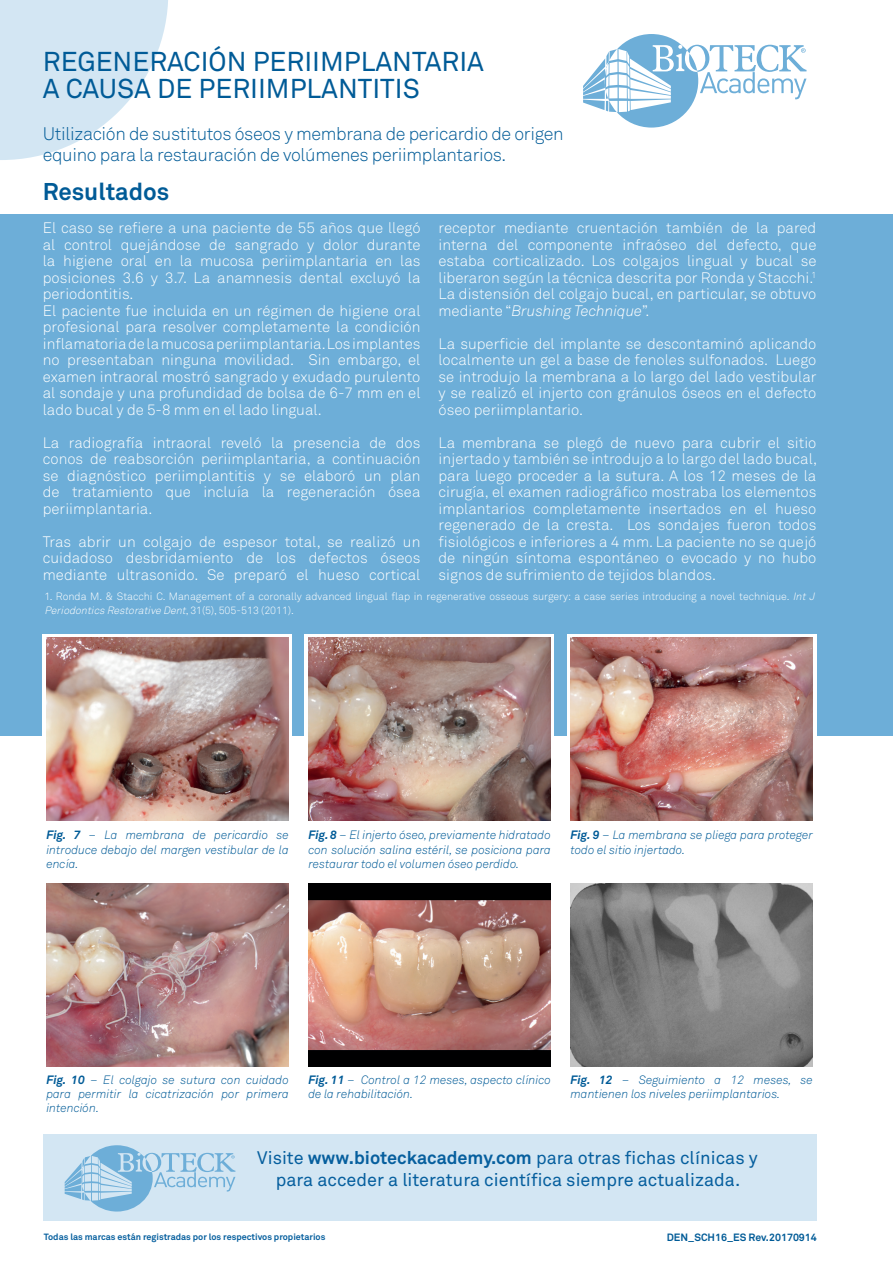
<style>
.page{position:relative;width:893px;height:1263px;background:#fff}
.page>*{position:absolute;margin:0;border:0;box-sizing:border-box;transform-origin:0 0}
.t1{font:27px "Akkurat Pro";color:#005b97}
.t2{font:700 24px "Akkurat Pro";color:#005b97}
.t3{font:18px/21px "Akkurat Light Pro";letter-spacing:-.02em;color:#005b97}
.t4{font:18px/21.6px "Akkurat Pro";color:#065f9e;text-align:center}
.t5{font:15px/16.5px "Akkurat Light Pro";color:#fff;text-align:justify}
.t6{font:italic 12px/14.2px "Akkurat Light Pro";color:#005b97;text-align:justify}
.t7{font:10.5px/13.5px "Akkurat Light Pro";color:#fff}
.t8{font:700 10.5px "Akkurat Pro";color:#005b97}
.t9{font:700 9px "Akkurat Pro";color:#065f9e}
.s1{font-style:italic}
.s2{font-family:"Akkurat Pro";font-weight:700}
.s3{font-weight:700}
</style>
<div class="page">
<svg style="left:0;top:0;width:168px;height:160px"></svg>
<svg style="left:583px;top:34px;width:223px;height:94px"></svg>
<div style="left:0;top:214px;width:893px;height:522px;background:#6daed8"></div>
<img style="left:46px;top:883px;width:243px;height:183px">
<img style="left:308px;top:883px;width:243px;height:183px">
<img style="left:570px;top:883px;width:243px;height:183px">
<div style="left:43px;top:634px;width:249px;height:190px;background:linear-gradient(to right,#fff,#fff)"></div>
<img style="left:46px;top:638px;width:242px;height:183px">
<div style="left:305px;top:634px;width:249px;height:190px;background:#fff"></div>
<img style="left:308px;top:638px;width:243px;height:183px">
<div style="left:567px;top:634px;width:249px;height:190px;background:#fff"></div>
<img style="left:570px;top:638px;width:243px;height:183px">
<div style="left:43px;top:1134px;width:774px;height:86px;background:#d3e6f3"></div>
<svg style="left:65px;top:1145px;width:170px;height:66px"></svg>
<p class="t1" style="left:43px;top:46px;width:443px">REGENERACIÓN PERIIMPLANTARIA</p>
<p class="t1" style="left:43px;top:73px;width:378px">A CAUSA DE PERIIMPLANTITIS</p>
<p class="t3" style="left:43px;top:124px;width:522px">Utilización de sustitutos óseos y membrana de pericardio de origen equino para la restauración de volúmenes periimplantarios.</p>
<p class="t2" style="left:43px;top:176px;width:128px">Resultados</p>
<p class="t5" style="left:43px;top:220px;width:379px">El caso se refiere a una paciente de 55 años que llegó al control quejándose de sangrado y dolor durante la higiene oral en la mucosa periimplantaria en las posiciones 3.6 y 3.7. La anamnesis dental excluyó la periodontitis.</p>
<p class="t5" style="left:43px;top:302px;width:379px">El paciente fue incluida en un régimen de higiene oral profesional para resolver completamente la condición inflamatoria de la mucosa periimplantaria. Los implantes no presentaban ninguna movilidad. Sin embargo, el examen intraoral mostró sangrado y exudado purulento al sondaje y una profundidad de bolsa de 6-7 mm en el lado bucal y de 5-8 mm en el lado lingual.</p>
<p class="t5" style="left:43px;top:434px;width:379px">La radiografía intraoral reveló la presencia de dos conos de reabsorción periimplantaria, a continuación se diagnóstico periimplantitis y se elaboró un plan de tratamiento que incluía la regeneración ósea periimplantaria.</p>
<p class="t5" style="left:43px;top:533px;width:379px">Tras abrir un colgajo de espesor total, se realizó un cuidadoso desbridamiento de los defectos óseos mediante ultrasonido. Se preparó el hueso cortical</p>
<p class="t5" style="left:438px;top:220px;width:379px">receptor mediante cruentación también de la pared interna del componente infraóseo del defecto, que estaba corticalizado. Los colgajos lingual y bucal se liberaron según la técnica descrita por Ronda y Stacchi.<sup>1<br></sup>La distensión del colgajo bucal, en particular, se obtuvo mediante “<span class="s1">Brushing Technique</span>”.</p>
<p class="t5" style="left:438px;top:335px;width:379px">La superficie del implante se descontaminó aplicando localmente un gel a base de fenoles sulfonados. Luego se introdujo la membrana a lo largo del lado vestibular y se realizó el injerto con gránulos óseos en el defecto óseo periimplantario.</p>
<p class="t5" style="left:438px;top:434px;width:380px">La membrana se plegó de nuevo para cubrir el sitio injertado y también se introdujo a lo largo del lado bucal, para luego proceder a la sutura. A los 12 meses de la cirugía, el examen radiográfico mostraba los elementos implantarios completamente insertados en el hueso regenerado de la cresta. Los sondajes fueron todos fisiológicos e inferiores a 4 mm. La paciente no se quejó de ningún síntoma espontáneo o evocado y no hubo signos de sufrimiento de tejidos blandos.</p>
<p class="t7" style="left:45px;top:590px;width:774px">1. Ronda M. &amp; Stacchi C. Management of a coronally advanced lingual flap in regenerative osseous surgery: a case series introducing a novel technique. <span class="s1">Int J<br>Periodontics Restorative Dent</span>, 3 1 ( 5 ) , 5 0 5 - 5 1 3 ( 2 0 1 1 ) .</p>
<p class="t6" style="left:46px;top:828px;width:244px"><span class="s2">Fig. 7</span> – La membrana de pericardio se introduce debajo del margen vestibular de la encía.</p>
<p class="t6" style="left:308px;top:828px;width:244px"><span class="s2">Fig. 8</span> – El injerto óseo, previamente hidratado con solución salina estéril, se posiciona para restaurar todo el volumen óseo perdido.</p>
<p class="t6" style="left:570px;top:828px;width:244px"><span class="s2">Fig. 9</span> – La membrana se pliega para proteger todo el sitio injertado.</p>
<p class="t6" style="left:46px;top:1072px;width:244px"><span class="s2">Fig. 10</span> – El colgajo se sutura con cuidado para permitir la cicatrización por primera intención.</p>
<p class="t6" style="left:308px;top:1072px;width:244px"><span class="s2">Fig. 11</span> – Control a 12 meses, aspecto clínico de la rehabilitación.</p>
<p class="t6" style="left:570px;top:1072px;width:244px"><span class="s2">Fig. 12</span> – Seguimiento a 12 meses, se mantienen los niveles periimplantarios.</p>
<p class="t4" style="left:257px;top:1147px;width:502px">Visite <span class="s3">www.bioteckacademy.com</span> para otras fichas clínicas y para acceder a literatura científica siempre actualizada.</p>
<p class="t9" style="left:44px;top:1231px;width:283px">Todas las marcas están registradas por los respectivos propietarios</p>
<p class="t8" style="left:667px;top:1231px;width:152px">DEN_SCH16_ES Rev.20170914</p>
</div>
